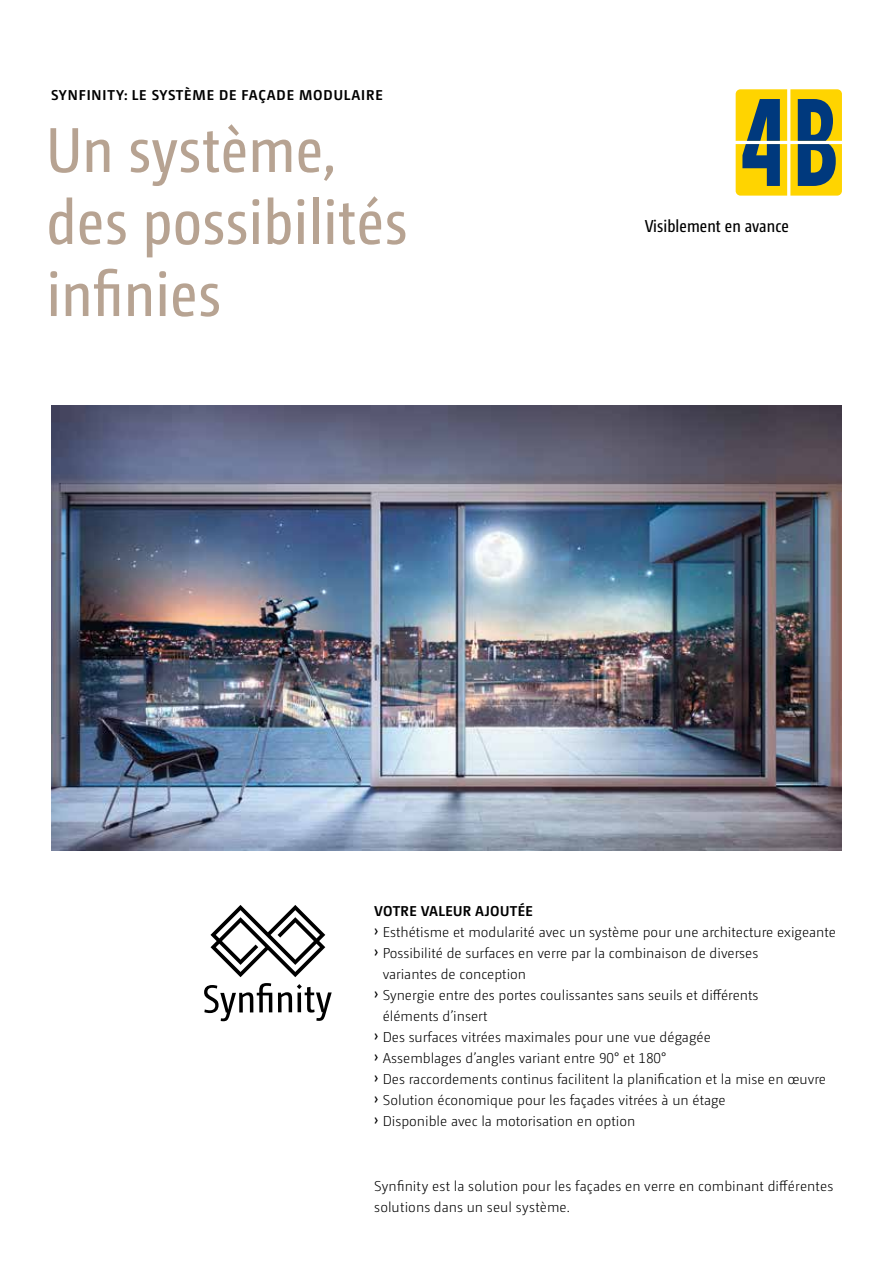
<style>
.page{position:relative;width:893px;height:1263px;background:#fff}
.page>*{position:absolute;margin:0;border:0;box-sizing:border-box;transform-origin:0 0}
.t1{font:63px/72px "Camingo Dos Pro Cd";letter-spacing:.01em;color:#b7a392}
.t2{font:17.25px "Camingo Dos Pro Cd";letter-spacing:.005em;color:#000}
.t3{font:300 14.25px/21px "Camingo Dos Pro";color:#000}
.t4{font:700 14.25px "Camingo Dos Pro";letter-spacing:.055em;color:#000}
.t5{font:700 14.25px "Camingo Dos Pro";letter-spacing:.025em;color:#000}
.s1{font-weight:400}
</style>
<div class="page">
<img style="left:51px;top:405px;width:791px;height:445px">
<svg style="left:736px;top:89px;width:106px;height:107px;background:#9b9a40"></svg>
<svg style="left:204px;top:983px;width:68px;height:38px"></svg>
<svg style="left:278px;top:984px;width:54px;height:37px"></svg>
<svg style="left:210px;top:905px;width:115px;height:72px"></svg>
<p class="t4" style="left:51px;top:86px;width:333px">SYNFINITY: LE SYSTÈME DE FAÇADE MODULAIRE</p>
<h1 class="t1" style="left:47px;top:114px;width:362px">Un système, des possibilités infinies</h1>
<p class="t2" style="left:645px;top:216px;width:146px">Visiblement en avance</p>
<p class="t5" style="left:374px;top:902px;width:160px">VOTRE VALEUR AJOUTÉE</p>
<p class="t3" style="left:374px;top:921px;width:463px"><span class="s1">›</span> Esthétisme et modularité avec un système pour une architecture exigeante</p>
<p class="t3" style="left:374px;top:942px;width:386px"><span class="s1">›</span> Possibilité de surfaces en verre par la combinaison de diverses</p>
<p class="t3" style="left:383px;top:963px;width:145px">variantes de conception</p>
<p class="t3" style="left:374px;top:984px;width:386px"><span class="s1">›</span> Synergie entre des portes coulissantes sans seuils et différents</p>
<p class="t3" style="left:383px;top:1005px;width:106px">éléments d’insert</p>
<p class="t3" style="left:374px;top:1026px;width:338px"><span class="s1">›</span> Des surfaces vitrées maximales pour une vue dégagée</p>
<p class="t3" style="left:374px;top:1047px;width:294px"><span class="s1">›</span> Assemblages d’angles variant entre 90° et 180°</p>
<p class="t3" style="left:374px;top:1068px;width:453px"><span class="s1">›</span> Des raccordements continus facilitent la planification et la mise en œuvre</p>
<p class="t3" style="left:374px;top:1089px;width:353px"><span class="s1">›</span> Solution économique pour les façades vitrées à un étage</p>
<p class="t3" style="left:374px;top:1110px;width:263px"><span class="s1">›</span> Disponible avec la motorisation en option</p>
<p class="t3" style="left:374px;top:1175px;width:461px">Synfinity est la solution pour les façades en verre en combinant différentes solutions dans un seul système.</p>
</div>
